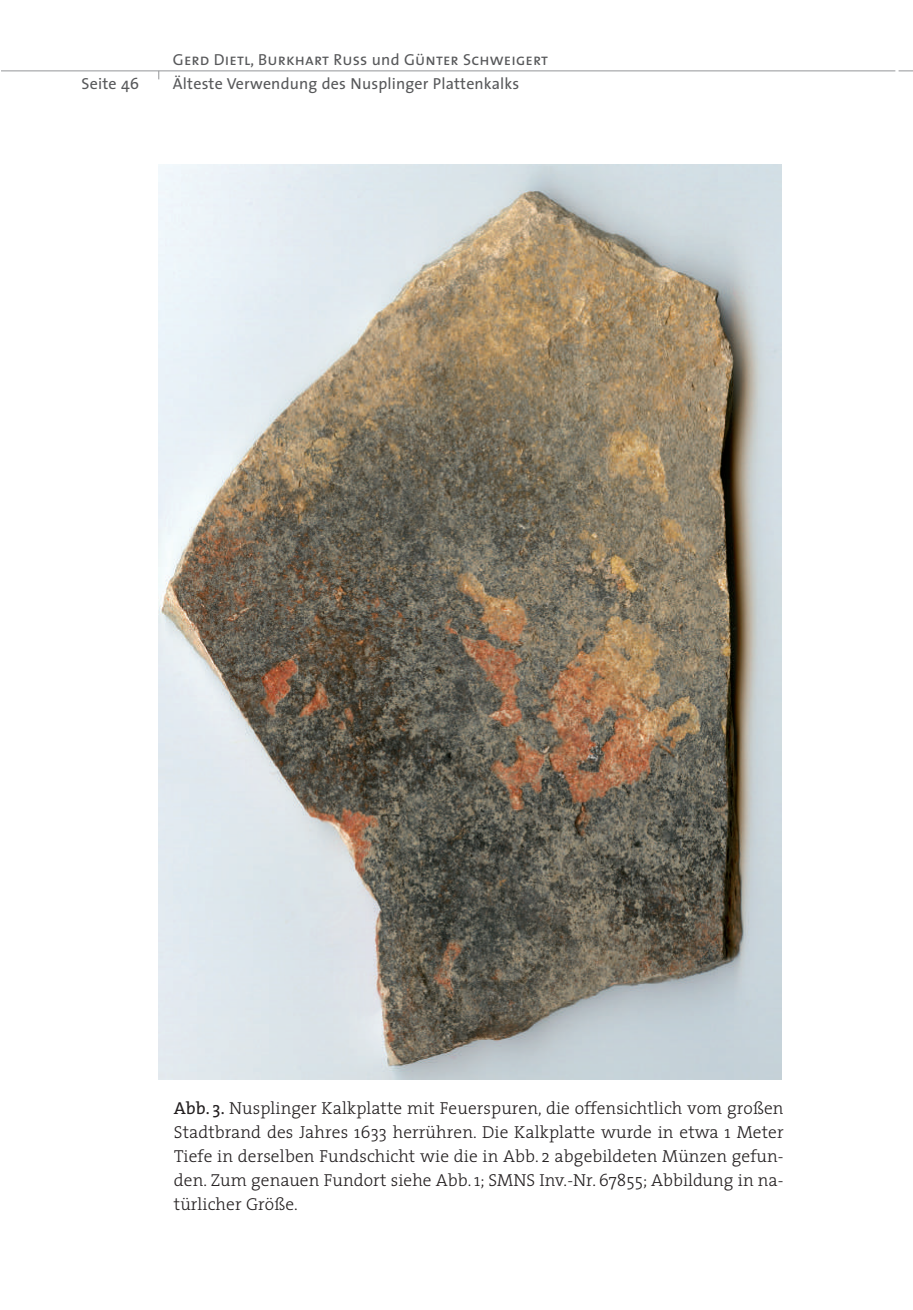
<style>
.page{position:relative;width:913px;height:1310px;background:#fff}
.page>*{position:absolute;margin:0;border:0;box-sizing:border-box;transform-origin:0 0}
.t1{font:300 17.4px/24px "The Serif";letter-spacing:.005em;color:#231f20;text-align:justify}
.t2{font:16px "The Sans";letter-spacing:.01em;color:#57585a}
.t3{font:16px "The Sans Caps";letter-spacing:.01em;color:#57585a}
.s1{font-family:"The Sans"}
.s2{font-weight:400}
</style>
<div class="page">
<hr style="left:1px;top:70px;width:894px;height:1px;background:#939598">
<svg style="left:898px;top:70px;width:15px;height:1px"></svg>
<img style="left:158px;top:164px;width:623px;height:915px">
<p class="t3" style="left:173px;top:46px;width:377px">Gerd Dietl, Burkhart Russ <span class="s1">und</span> Günter Schweigert</p>
<p class="t2" style="left:82px;top:70px;width:59px">Seite 46</p>
<p class="t2" style="left:173px;top:70px;width:348px">Älteste Verwendung des Nusplinger Plattenkalks</p>
<p class="t1" style="left:174px;top:1095px;width:611px"><span class="s2">Abb. 3.</span> Nusplinger Kalkplatte mit Feuerspuren, die offensichtlich vom großen Stadtbrand des Jahres 1633 herrühren. Die Kalkplatte wurde in etwa 1 Meter Tiefe in derselben Fundschicht wie die in Abb. 2 abgebildeten Münzen gefun&shy;den. Zum genauen Fundort siehe Abb. 1; SMNS Inv.-Nr. 67855; Abbildung in na&shy;türlicher Größe.</p>
</div>
